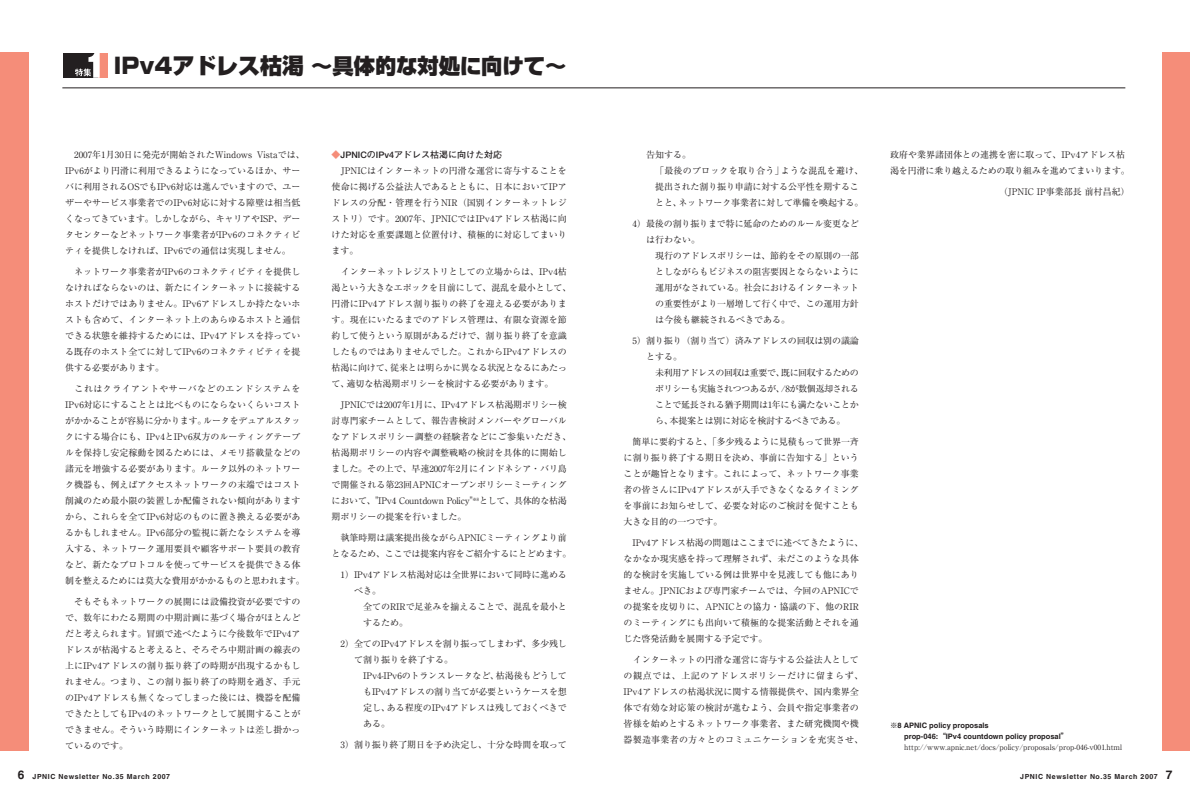
<style>
.page{position:relative;width:1190px;height:793px;background:#fff}
.page>*{position:absolute;margin:0;border:0;box-sizing:border-box;transform-origin:0 0}
.t1{font:900 21.3px "Shin Go";color:#231f20}
.t2{font:9px/16px "Ryumin";color:#231f20}
.t3{font:700 9px "Futo Go B101";color:#231f20}
.t4{font:7.5px "Ryumin";color:#231f20}
.t5{font:7.5px/11px "Midashi Go MB31";color:#231f20}
.t6{font:7px "Midashi Go MB31";letter-spacing:.085em;color:#231f20}
.s1{font-size:22px}
.s2{font-size:12px}
.s3{color:#f58d79}
</style>
<div class="page">
<div style="left:1162px;top:52px;width:28px;height:699px;background:#f58d79"></div>
<div style="left:0;top:52px;width:28px;height:699px;background:#f58d79"></div>
<div style="left:63px;top:53px;width:44px;height:25px;background:#f58d79"></div>
<div style="left:63px;top:53px;width:34px;height:25px;background:#231f20"></div>
<svg style="left:75px;top:53px;width:25px;height:25px"></svg>
<hr style="left:62px;top:88px;width:1063px;height:1px;background:#231f20">
<h1 class="t1" style="left:113px;top:58px;width:454px"><span class="s1">IPv4アドレス枯渇</span>～具体的な対処に向けて～</h1>
<p class="t2" style="left:65px;top:148px;width:241px;text-indent:9px">2007年1月30日に発売が開始されたWindows Vistaでは、IPv6がより円滑に利用できるようになっているほか、サーバに利用されるOSでもIPv6対応は進んでいますので、ユーザーやサービス事業者でのIPv6対応に対する障壁は相当低くなってきています。しかしながら、キャリアやISP、データセンターなどネットワーク事業者がIPv6のコネクティビティを提供しなければ、IPv6での通信は実現しません。</p>
<p class="t2" style="left:65px;top:265px;width:237px;text-align:justify;text-indent:9px">ネットワーク事業者がIPv6のコネクティビティを提供しなければならないのは、新たにインターネットに接続するホストだけではありません。IPv6アドレスしか持たないホストも含めて、インターネット上のあらゆるホストと通信できる状態を維持するためには、IPv4アドレスを持っている既存のホスト全てに対してIPv6のコネクティビティを提供する必要があります。</p>
<p class="t2" style="left:65px;top:382px;width:241px;text-align:center">これはクライアントやサーバなどのエンドシステムを<br>IPv6対応にすることとは比べものにならないくらいコストがかかることが容易に分かります。ルータをデュアルスタックにする場合にも、IPv4とIPv6双方のルーティングテーブルを保持し安定稼動を図るためには、メモリ搭載量などの諸元を増強する必要があります。ルータ以外のネットワーク機器も、例えばアクセスネットワークの末端ではコスト削減のため最小限の装置しか配備されない傾向がありますから、これらを全てIPv6対応のものに置き換える必要があるかもしれません。IPv6部分の監視に新たなシステムを導入する、ネットワーク運用要員や顧客サポート要員の教育など、新たなプロトコルを使ってサービスを提供できる体制を整えるためには莫大な費用がかかるものと思われます。</p>
<p class="t2" style="left:65px;top:595px;width:237px;text-align:justify;text-indent:9px">そもそもネットワークの展開には設備投資が必要ですので、数年にわたる期間の中期計画に基づく場合がほとんどだと考えられます。冒頭で述べたように今後数年でIPv4アドレスが枯渇すると考えると、そろそろ中期計画の線表の上にIPv4アドレスの割り振り終了の時期が出現するかもしれません。つまり、この割り振り終了の時期を過ぎ、手元のIPv4アドレスも無くなってしまった後には、機器を配備できたとしてもIPv4のネットワークとして展開することができません。そういう時期にインターネットは差し掛かっているのです。</p>
<p class="t6" style="left:18px;top:774px;width:154px"><span class="s2">6</span> JPNIC Newsletter No.35 March 2007</p>
<p class="t3" style="left:332px;top:151px;width:172px"><span class="s3">◆</span>JPNICのIPv4アドレス枯渇に向けた対応</p>
<p class="t2" style="left:332px;top:164px;width:237px;text-align:justify;text-indent:9px">JPNICはインターネットの円滑な運営に寄与することを使命に掲げる公益法人であるとともに、日本においてIPアドレスの分配・管理を行うNIR（国別インターネットレジストリ）です。2007年、JPNICではIPv4アドレス枯渇に向けた対応を重要課題と位置付け、積極的に対応してまいります。</p>
<p class="t2" style="left:332px;top:265px;width:241px;text-indent:9px">インターネットレジストリとしての立場からは、IPv4枯渇という大きなエポックを目前にして、混乱を最小として、円滑にIPv4アドレス割り振りの終了を迎える必要があります。現在にいたるまでのアドレス管理は、有限な資源を節約して使うという原則があるだけで、割り振り終了を意識したものではありませんでした。これからIPv4アドレスの枯渇に向けて、従来とは明らかに異なる状況となるにあたって、適切な枯渇期ポリシーを検討する必要があります。</p>
<p class="t2" style="left:332px;top:398px;width:241px;text-indent:9px">JPNICでは2007年1月に、IPv4アドレス枯渇期ポリシー検討専門家チームとして、報告書検討メンバーやグローバルなアドレスポリシー調整の経験者などにご参集いただき、枯渇期ポリシーの内容や調整戦略の検討を具体的に開始しました。その上で、早速2007年2月にインドネシア・バリ島で開催される第23回APNICオープンポリシーミーティングにおいて、"IPv4 Countdown Policy"<sup>※8</sup>として、具体的な枯渇期ポリシーの提案を行いました。</p>
<p class="t2" style="left:332px;top:531px;width:241px;text-align:center">執筆時期は議案提出後ながらAPNICミーティングより前<br>となるため、ここでは提案内容をご紹介するにとどめます。</p>
<p class="t2" style="left:354px;top:567px;width:214px;text-indent:-14px">1）IPv4アドレス枯渇対応は全世界において同時に進めるべき。</p>
<p class="t2" style="left:363px;top:599px;width:205px">全てのRIRで足並みを揃えることで、混乱を最小とするため。</p>
<p class="t2" style="left:354px;top:636px;width:214px;text-indent:-14px">2）全てのIPv4アドレスを割り振ってしまわず、多少残して割り振りを終了する。</p>
<p class="t2" style="left:363px;top:668px;width:205px;text-align:justify">IPv4-IPv6のトランスレータなど、枯渇後もどうしてもIPv4アドレスの割り当てが必要というケースを想定し、ある程度のIPv4アドレスは残しておくべきである。</p>
<p class="t2" style="left:341px;top:737px;width:228px">3）割り振り終了期日を予め決定し、十分な時間を取って</p>
<p class="t2" style="left:655px;top:148px;width:210px;text-indent:-9px">告知する。<br>「最後のブロックを取り合う」ような混乱を避け、提出された割り振り申請に対する公平性を期することと、ネットワーク事業者に対して準備を喚起する。</p>
<p class="t2" style="left:646px;top:217px;width:214px;text-indent:-14px">4）最後の割り振りまで特に延命のためのルール変更などは行わない。</p>
<p class="t2" style="left:655px;top:249px;width:205px;text-align:justify">現行のアドレスポリシーは、節約をその原則の一部としながらもビジネスの阻害要因とならないように運用がなされている。社会におけるインターネットの重要性がより一層増して行く中で、この運用方針は今後も継続されるべきである。</p>
<p class="t2" style="left:646px;top:334px;width:214px;text-indent:-14px">5）割り振り（割り当て）済みアドレスの回収は別の議論とする。</p>
<p class="t2" style="left:655px;top:366px;width:205px;text-align:justify">未利用アドレスの回収は重要で、既に回収するためのポリシーも実施されつつあるが、/8が数個返却されることで延長される猶予期間は1年にも満たないことから、本提案とは別に対応を検討するべきである。</p>
<p class="t2" style="left:624px;top:435px;width:237px;text-align:justify;text-indent:9px">簡単に要約すると、「多少残るように見積もって世界一斉に割り振り終了する期日を決め、事前に告知する」ということが趣旨となります。これによって、ネットワーク事業者の皆さんにIPv4アドレスが入手できなくなるタイミングを事前にお知らせして、必要な対応のご検討を促すことも大きな目的の一つです。</p>
<p class="t2" style="left:624px;top:535px;width:241px;text-indent:9px">IPv4アドレス枯渇の問題はここまでに述べてきたように、なかなか現実感を持って理解されず、未だこのような具体的な検討を実施している例は世界中を見渡しても他にありません。JPNICおよび専門家チームでは、今回のAPNICでの提案を皮切りに、APNICとの協力・協議の下、他のRIRのミーティングにも出向いて積極的な提案活動とそれを通じた啓発活動を展開する予定です。</p>
<p class="t2" style="left:624px;top:652px;width:241px;text-align:center">インターネットの円滑な運営に寄与する公益法人として<br>の観点では、上記のアドレスポリシーだけに留まらず、<br>IPv4アドレスの枯渇状況に関する情報提供や、国内業界全体で有効な対応策の検討が進むよう、会員や指定事業者の皆様を始めとするネットワーク事業者、また研究機関や機器製造事業者の方々とのコミュニケーションを充実させ、</p>
<p class="t2" style="left:890px;top:148px;width:241px">政府や業界諸団体との連携を密に取って、IPv4アドレス枯渇を円滑に乗り越えるための取り組みを進めてまいります。</p>
<p class="t2" style="left:999px;top:185px;width:132px">（JPNIC IP事業部長前村昌紀）</p>
<p class="t5" style="left:904px;top:721px;width:166px;text-indent:-14px">※8 APNIC policy proposals<br>prop-046:“IPv4 countdown policy proposal”</p>
<p class="t4" style="left:904px;top:745px;width:219px">http://www.apnic.net/docs/policy/proposals/prop-046-v001.html</p>
<p class="t6" style="left:1020px;top:774px;width:154px">JPNIC Newsletter No.35 March 2007 <span class="s2">7</span></p>
</div>
